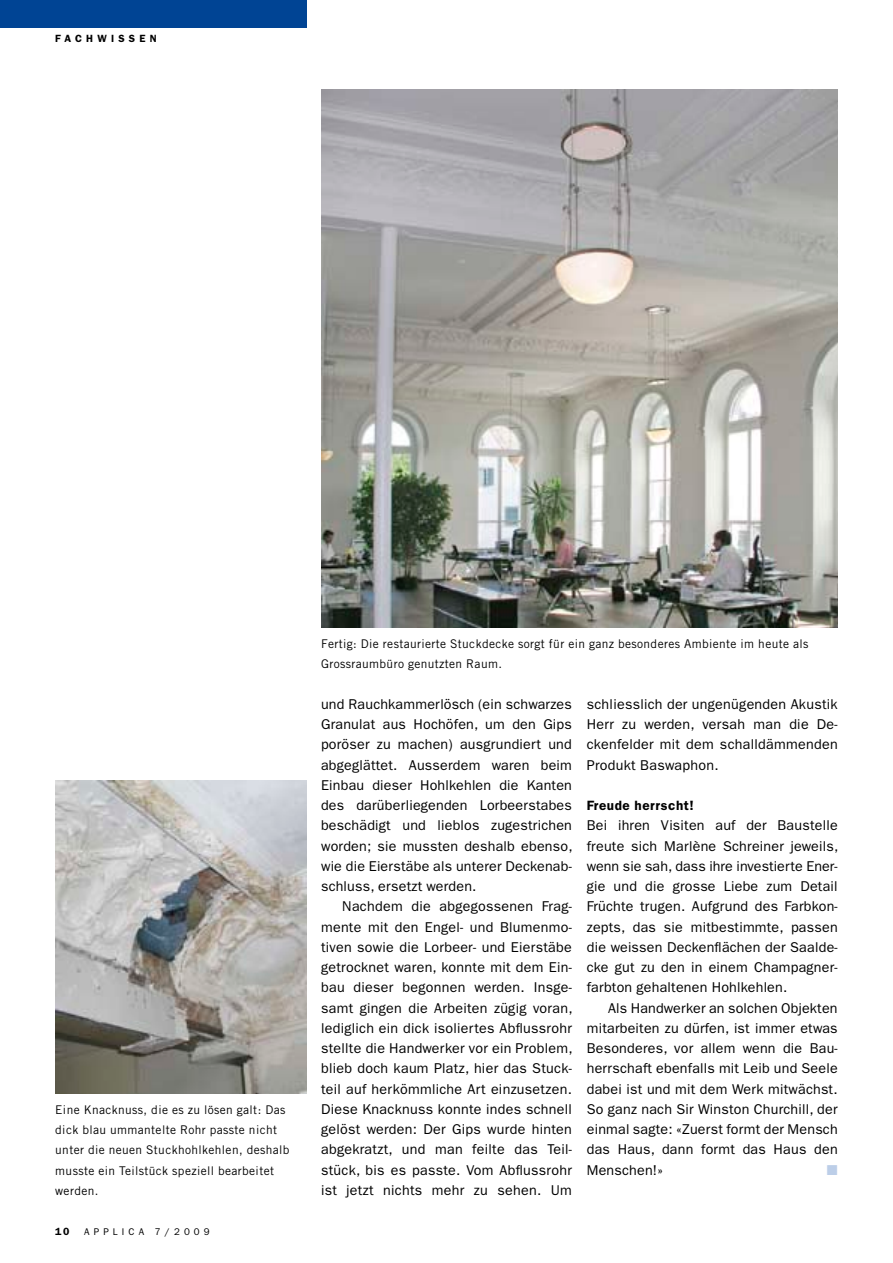
<style>
.page{position:relative;width:893px;height:1263px;background:#fff}
.page>*{position:absolute;margin:0;border:0;box-sizing:border-box;transform-origin:0 0}
.t1{font:14.25px/20.2px "Franklin Gothic";letter-spacing:.015em;color:#000;text-align:justify}
.t2{font:14.25px "Zapf Dingbats";color:#bccee8}
.t3{font:600 13.5px "Franklin Gothic";letter-spacing:.04em;color:#000}
.t4{font:12px/20.2px "Trade Gothic";letter-spacing:.03em;color:#000}
.t5{font:600 10.5px "Franklin Gothic";letter-spacing:.4em;color:#000}
.t6{font:9.75px "Franklin Gothic";letter-spacing:.42em;color:#000}
</style>
<div class="page">
<div style="left:0;top:0;width:306px;height:28px;background:#004494"></div>
<img style="left:55px;top:780px;width:251px;height:313px">
<img style="left:321px;top:89px;width:517px;height:539px">
<p class="t5" style="left:55px;top:32px;width:103px">fachwissen</p>
<p class="t4" style="left:55px;top:1099px;width:236px">Eine Knacknuss, die es zu lösen galt: Das dick blau ummantelte Rohr passte nicht unter die neuen Stuckhohlkehlen, deshalb musste ein Teilstück speziell bearbeitet werden.</p>
<p class="t5" style="left:55px;top:1225px;width:16px">10</p>
<p class="t6" style="left:84px;top:1226px;width:127px">Applica 7/2009</p>
<p class="t4" style="left:321px;top:633px;width:489px">Fertig: Die restaurierte Stuckdecke sorgt für ein ganz besonderes Ambiente im heute als<br>Grossraumbüro genutzten Raum.</p>
<p class="t1" style="left:321px;top:694px;width:253px">und Rauchkammerlösch (ein schwarzes Granulat aus Hochöfen, um den Gips poröser zu machen) ausgrundiert und abgeglättet. Ausserdem waren beim Einbau dieser Hohlkehlen die Kanten des darüberliegenden Lorbeerstabes beschädigt und lieblos zugestrichen worden; sie mussten deshalb ebenso, wie die Eierstäbe als unterer Deckenab&shy;schluss, ersetzt werden.</p>
<p class="t1" style="left:321px;top:896px;width:253px;text-indent:21px">Nachdem die abgegossenen Frag&shy;mente mit den Engel- und Blumenmo&shy;tiven sowie die Lorbeer- und Eierstäbe getrocknet waren, konnte mit dem Ein&shy;bau dieser begonnen werden. I nsge&shy;samt gingen die Arbeiten zügig voran, lediglich ein dick isoliertes Abflussrohr stellte die Handwerker vor ein Problem, blieb doch kaum Platz, hier das Stuck&shy;teil auf herkömmliche Art einzusetzen.<br>Diese Knacknuss konnte indes schnell gelöst werden: Der Gips wurde hinten abgekratzt, und man feilte das Teil&shy;stück, bis es passte. Vom Abflussrohr ist jetzt nichts mehr zu sehen. Um</p>
<p class="t1" style="left:587px;top:694px;width:252px">schliesslich der ungenügenden Akustik Herr zu werden, versah man die De&shy;ckenfelder mit dem schalldämmenden Produkt Baswaphon.</p>
<p class="t3" style="left:587px;top:797px;width:109px">Freude herrscht!</p>
<p class="t1" style="left:587px;top:815px;width:253px">Bei ihren Visiten auf der Baustelle freute sich Marlène Schreiner jeweils, wenn sie sah, dass ihre investierte Ener&shy;gie und die grosse Liebe zum Detail Früchte trugen. Aufgrund des Farbkon&shy;zepts, das sie mitbestimmte, passen die weissen Deckenflächen der Saalde&shy;cke gut zu den in einem Champagner&shy;farbton gehaltenen Hohlkehlen.</p>
<p class="t1" style="left:587px;top:998px;width:252px;text-indent:21px">Als Handwerker an solchen Objekten mitarbeiten zu dürfen, ist immer etwas Besonderes, vor allem wenn die Bau&shy;herrschaft ebenfalls mit Leib und Seele dabei ist und mit dem Werk mitwächst.<br>So ganz nach Sir Winston Churchill, der einmal sagte: «Zuerst formt der Mensch das Haus, dann formt das Haus den Menschen!»</p>
<p class="t2" style="left:827px;top:1163px;width:12px">■</p>
</div>
